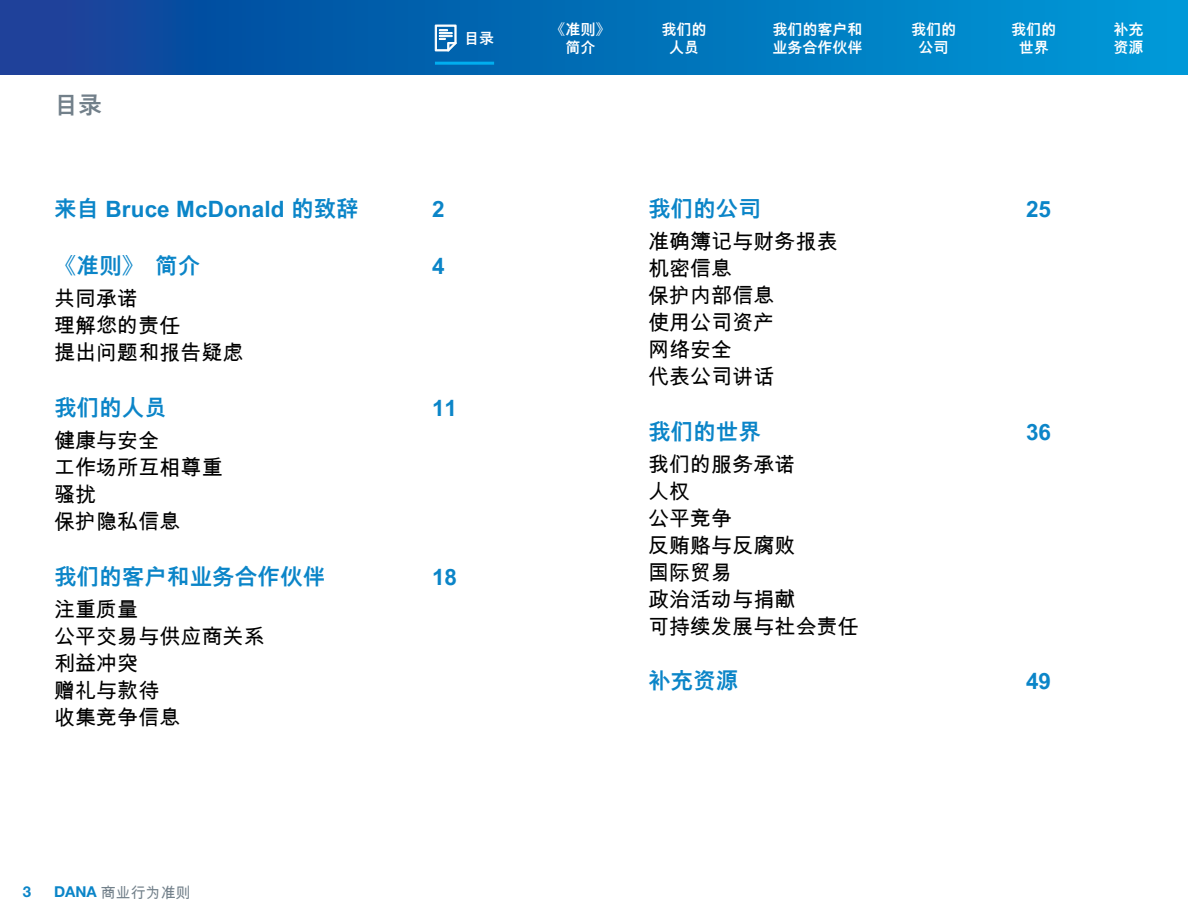
<style>
.page{position:relative;width:1188px;height:918px;background:#fff}
.page>*{position:absolute;margin:0;border:0;box-sizing:border-box;transform-origin:0 0}
.t1{font:700 24px "Arial Unicode MS";color:#72808a}
.t2{font:700 22.5px "Arial Unicode MS";letter-spacing:.005em;color:#0b85c8}
.t3{font:21px/27px "Arial Unicode MS";letter-spacing:.005em;color:#000}
.t4{font:700 15px/18px "Arial Unicode MS";color:#fff;text-align:center}
.t5{font:15px "Arial Unicode MS";color:#72808a}
.t6{font:700 15px "Helvetica Neue LT Pro";color:#0b85c8}
.s1{font-family:"Helvetica Neue LT Pro";font-weight:700;color:#0b85c8}
</style>
<div class="page">
<svg style="left:0;top:0;width:1188px;height:75px;background:#036cb6"></svg>
<svg style="left:435px;top:24px;width:22px;height:28px"></svg>
<hr style="left:435px;top:62px;width:59px;height:3px;background:#00aeef">
<p class="t1" style="left:54px;top:88px;width:49px">目录</p>
<p class="t4" style="left:464px;top:30px;width:31px">目录</p>
<p class="t4" style="left:551px;top:21px;width:61px">《准则》简介</p>
<p class="t2" style="left:54px;top:193px;width:306px">来自 Bruce McDonald 的致辞</p>
<p class="t2" style="left:432px;top:193px;width:14px">2</p>
<p class="t2" style="left:54px;top:250px;width:148px">《准则》简介</p>
<p class="t2" style="left:432px;top:250px;width:14px">4</p>
<p class="t3" style="left:54px;top:285px;width:191px">共同承诺<br>理解您的责任<br>提出问题和报告疑虑</p>
<p class="t2" style="left:54px;top:391px;width:114px">我们的人员</p>
<p class="t2" style="left:432px;top:391px;width:27px">11</p>
<p class="t3" style="left:54px;top:427px;width:170px">健康与安全<br>工作场所互相尊重骚扰<br>保护隐私信息</p>
<p class="t2" style="left:54px;top:560px;width:273px">我们的客户和业务合作伙伴</p>
<p class="t2" style="left:432px;top:560px;width:27px">18</p>
<p class="t3" style="left:54px;top:596px;width:212px">注重质量<br>公平交易与供应商关系利益冲突<br>赠礼与款待<br>收集竞争信息</p>
<p class="t4" style="left:662px;top:21px;width:46px">我们的人员</p>
<p class="t4" style="left:772px;top:21px;width:91px;text-align:left">我们的客户和业务合作伙伴</p>
<p class="t4" style="left:911px;top:21px;width:46px">我们的公司</p>
<p class="t4" style="left:1011px;top:21px;width:46px">我们的世界</p>
<p class="t4" style="left:1114px;top:21px;width:31px;text-align:left">补充资源</p>
<p class="t2" style="left:648px;top:193px;width:114px">我们的公司</p>
<p class="t2" style="left:1026px;top:193px;width:27px">25</p>
<p class="t3" style="left:648px;top:228px;width:191px">准确簿记与财务报表机密信息<br>保护内部信息<br>使用公司资产<br>网络安全<br>代表公司讲话</p>
<p class="t2" style="left:648px;top:415px;width:114px">我们的世界</p>
<p class="t2" style="left:1026px;top:415px;width:27px">36</p>
<p class="t3" style="left:648px;top:451px;width:212px">我们的服务承诺<br>人权<br>公平竞争<br>反贿赂与反腐败<br>国际贸易<br>政治活动与捐献<br>可持续发展与社会责任</p>
<p class="t2" style="left:648px;top:665px;width:92px">补充资源</p>
<p class="t2" style="left:1026px;top:665px;width:27px">49</p>
<p class="t6" style="left:23px;top:883px;width:10px">3</p>
<p class="t5" style="left:54px;top:881px;width:138px"><span class="s1">DANA</span> 商业行为准则</p>
</div>
